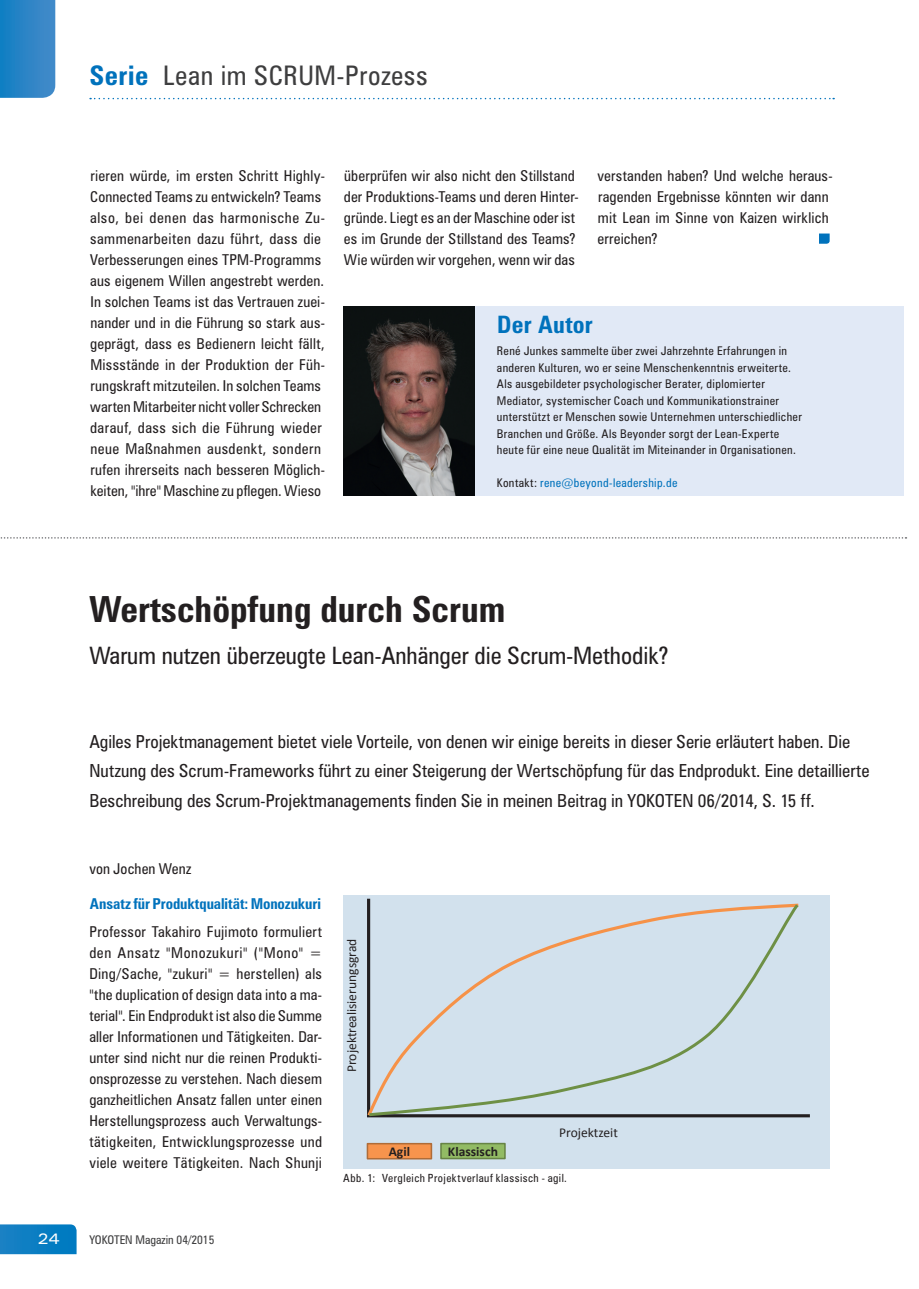
<style>
.page{position:relative;width:919px;height:1289px;background:#fff}
.page>*{position:absolute;margin:0;border:0;box-sizing:border-box;transform-origin:0 0}
.t1{font:700 condensed 36px "Zurich BT";color:#231f20}
.t2{font:condensed 27px "Zurich BT";letter-spacing:.025em;color:#3e3e3f}
.t3{font:condensed 24px "Zurich BT";color:#231f20}
.t4{font:700 condensed 24px "Zurich BT";letter-spacing:.01em;color:#0072bc}
.t5{font:condensed 18px/29.2px "Zurich BT";color:#231f20}
.t6{font:condensed 15px/21px "Zurich BT";letter-spacing:.01em;color:#231f20}
.t7{font:700 condensed 15px "Zurich BT";letter-spacing:-.005em;color:#0072bc}
.t8{font:expanded 15px "Zurich BT";color:#fff}
.t9{font:13.5px "Calibri";color:#231f20}
.t10{font:700 13.5px "Calibri";color:#231f20}
.t11{font:condensed 12px/16.5px "Zurich BT";letter-spacing:.03em;color:#231f20}
.t12{font:condensed 12px "Zurich BT";letter-spacing:.03em;color:#0072bc}
.t13{font:condensed 12px "Zurich BT";color:#3e3e3f}
.t14{font:condensed 11.25px "Zurich BT";letter-spacing:.04em;color:#231f20}
.s1{font-weight:700;color:#0072bc}
.s2{color:#231f20}
</style>
<div class="page">
<div style="left:343px;top:307px;width:560px;height:189px;background:#e1e9f6"></div>
<div style="left:343px;top:895px;width:486px;height:273px;background:#d2e1ed"></div>
<hr style="left:367px;top:898px;width:3px;height:218px;background:#231f20">
<hr style="left:367px;top:1114px;width:442px;height:3px;background:#231f20">
<div style="left:366px;top:901px;width:435px;height:216px;background:#d2e1ed"></div>
<div style="left:367px;top:1143px;width:64px;height:15px;background:#f7944d"></div>
<div style="left:366px;top:1142px;width:66px;height:17px;border:2px solid #af6c38"></div>
<div style="left:441px;top:1143px;width:64px;height:15px;background:#92bb64"></div>
<div style="left:440px;top:1142px;width:65px;height:17px;border:2px solid #678445"></div>
<svg style="left:90px;top:98px;width:744px;height:1px"></svg>
<svg style="left:0;top:537px;width:906px;height:1px"></svg>
<svg style="left:819px;top:233px;width:10px;height:11px"></svg>
<img style="left:343px;top:307px;width:131px;height:189px">
<svg style="left:0;top:0;width:55px;height:98px;background:#2c85c6"></svg>
<svg style="left:0;top:1224px;width:77px;height:30px;background:#0f80c3"></svg>
<h2 class="t2" style="left:89px;top:59px;width:340px"><span class="s1">Serie</span> Lean im SCRUM-Prozess</h2>
<p class="t6" style="left:597px;top:165px;width:236px">verstanden haben? Und welche heraus&shy;ragenden Ergebnisse könnten wir dann mit Lean im Sinne von Kaizen wirklich erreichen?</p>
<p class="t6" style="left:90px;top:165px;width:236px">rieren würde, im ersten Schritt Highly-Connected Teams zu entwickeln? Teams also, bei denen das harmonische Zu&shy;sammenarbeiten dazu führt, dass die Verbesserungen eines TPM-Programms aus eigenem Willen angestrebt werden.<br>In solchen Teams ist das Vertrauen zuei&shy;nander und in die Führung so stark aus&shy;geprägt, dass es Bedienern leicht fällt, Missstände in der Produktion der Füh&shy;rungskraft mitzuteilen. In solchen Teams warten Mitarbeiter nicht voller Schrecken darauf, dass sich die Führung wieder neue Maßnahmen ausdenkt, sondern rufen ihrerseits nach besseren Möglich&shy;keiten, "ihre" Maschine zu pflegen. Wieso</p>
<p class="t6" style="left:344px;top:165px;width:236px">überprüfen wir also nicht den Stillstand der Produktions-Teams und deren Hinter&shy;gründe. Liegt es an der Maschine oder ist es im Grunde der Stillstand des Teams?<br>Wie würden wir vorgehen, wenn wir das</p>
<h3 class="t4" style="left:497px;top:309px;width:97px">Der Autor</h3>
<p class="t11" style="left:497px;top:343px;width:306px">René Junkes sammelte über zwei Jahrzehnte Erfahrungen in anderen Kulturen, wo er seine Menschenkenntnis erweiterte.<br>Als ausgebildeter psychologischer Berater, diplomierter Mediator, systemischer Coach und Kommunikationstrainer unterstützt er Menschen sowie Unternehmen unterschiedlicher Branchen und Größe. Als Beyonder sorgt der Lean-Experte heute für eine neue Qualität im Miteinander in Organisationen.</p>
<p class="t12" style="left:497px;top:476px;width:182px"><span class="s2">Kontakt:</span> rene@beyond-leadership.de</p>
<h1 class="t1" style="left:89px;top:587px;width:417px">Wertschöpfung durch Scrum</h1>
<h3 class="t3" style="left:89px;top:640px;width:580px">Warum nutzen überzeugte Lean-Anhänger die Scrum-Methodik?</h3>
<p class="t5" style="left:89px;top:726px;width:781px">Agiles Projektmanagement bietet viele Vorteile, von denen wir einige bereits in dieser Serie erläutert haben. Die<br>Nutzung des Scrum-Frameworks führt zu einer Steigerung der Wertschöpfung für das Endprodukt. Eine detaillierte<br>Beschreibung des Scrum-Projektmanagements finden Sie in meinen Beitrag in YOKOTEN 06/2014, S. 15 ff.</p>
<p class="t6" style="left:89px;top:858px;width:103px">von Jochen Wenz</p>
<p class="t7" style="left:90px;top:894px;width:232px">Ansatz für Produktqualität: Monozukuri</p>
<p class="t6" style="left:89px;top:921px;width:234px;text-align:justify">Professor Takahiro Fujimoto formuliert den Ansatz "Monozukuri" ("Mono" = Ding/Sache, "zukuri" = herstellen) als "the duplication of design data into a ma&shy;terial". Ein Endprodukt ist also die Summe aller Informationen und Tätigkeiten. Dar&shy;unter sind nicht nur die reinen Produkti&shy;onsprozesse zu verstehen. Nach diesem ganzheitlichen Ansatz fallen unter einen Herstellungsprozess auch Verwaltungs&shy;tätigkeiten, Entwicklungsprozesse und viele weitere Tätigkeiten. Nach Shunji</p>
<p class="t8" style="left:38px;top:1230px;width:23px">24</p>
<p class="t13" style="left:89px;top:1232px;width:127px">YOKOTEN Magazin 04/2015</p>
<p class="t9" style="left:343px;top:1072px;width:135px;rotate:-90deg">Projektrealisierungsgrad</p>
<p class="t10" style="left:389px;top:1142px;width:23px">Agil</p>
<p class="t10" style="left:448px;top:1142px;width:51px">Klassisch</p>
<p class="t9" style="left:559px;top:1124px;width:60px">Projektzeit</p>
<p class="t14" style="left:343px;top:1170px;width:225px">Abb. 1: Vergleich Projektverlauf klassisch - agil.</p>
</div>
